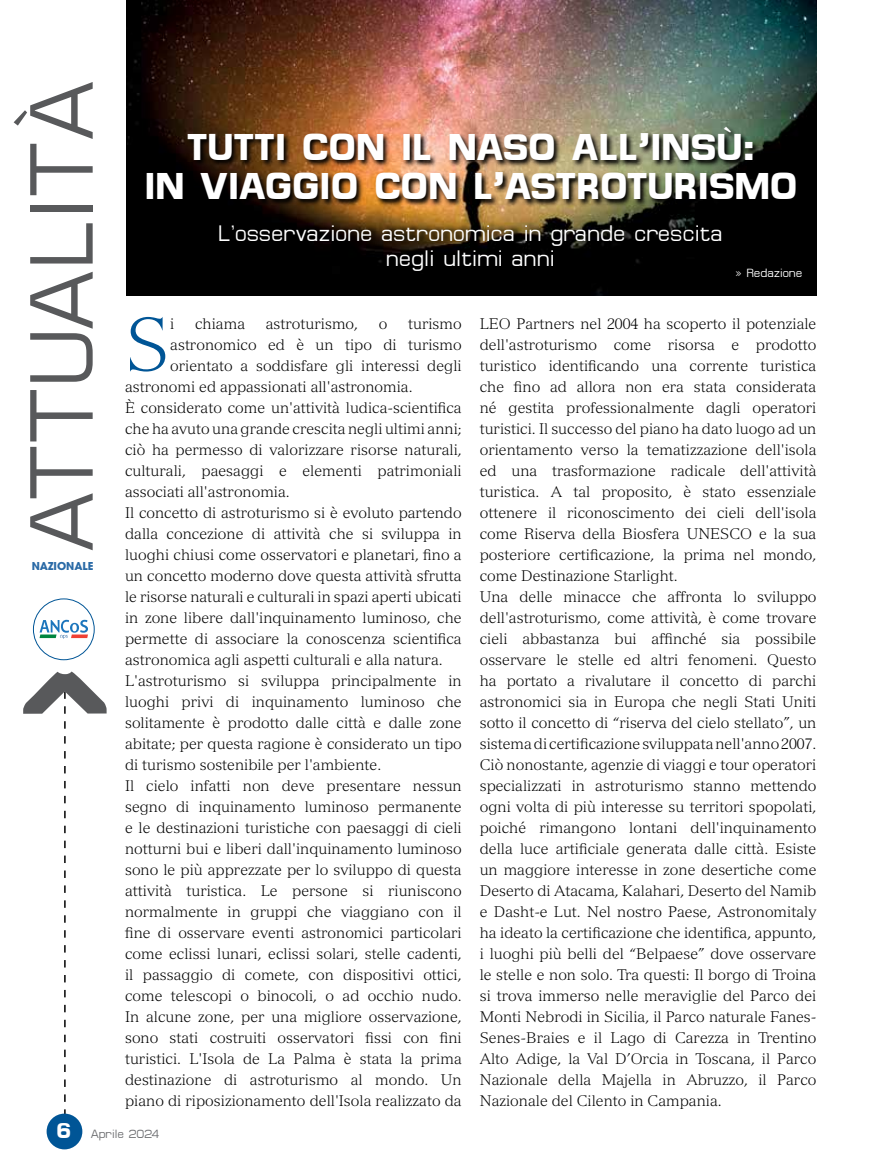
<style>
.page{position:relative;width:893px;height:1170px;background:#fff}
.page>*{position:absolute;margin:0;border:0;box-sizing:border-box;transform-origin:0 0}
.t1{font:90px "Micro FLF";color:#58595b}
.t2{font:300 73.95px "Versailles LT Std";color:#005596}
.t3{font:700 37.5px/39px "Micro FLF";color:#fff;text-align:center}
.t4{font:22.5px/25.5px "Micro FLF";color:#fff;text-align:center}
.t5{font:300 15px/21px "Versailles LT Std";color:#000}
.t6{font:12px "Micro FLF";color:#6d6e71}
.t7{font:12px "Micro FLF";color:#fff}
.t8{font:700 10.8px "ITC Avant Garde Pro";color:#2a6aa6}
.s1{font-weight:700;font-size:21.75px;color:#fff}
</style>
<div class="page">
<svg style="left:23px;top:671px;width:84px;height:445px"></svg>
<div style="left:33px;top:598px;width:62px;height:62px;border:1px solid #005596;border-radius:50%"></div>
<div style="left:47px;top:1113px;width:35px;height:36px;background:#005596;border-radius:50%"></div>
<svg style="left:40px;top:619px;width:48px;height:19px"></svg>
<img style="left:126px;top:0;width:690px;height:295px">
<hr style="left:892px;top:0;width:1px;height:404px;background:#ec008c">
<img style="left:145px;top:126px;width:658px;height:81px">
<svg style="left:220px;top:220px;width:510px;height:55px;background:#100c05"></svg>
<h1 class="t1" style="left:14px;top:552px;width:473px;rotate:-90deg">ATTUALITÀ</h1>
<p class="t8" style="left:32px;top:558px;width:63px">NAZIONALE</p>
<h3 class="t3" style="left:144px;top:128px;width:655px">TUTTI CON IL NASO ALL’INSÙ:<br>IN VIAGGIO CON L’ASTROTURISMO</h3>
<h3 class="t4" style="left:218px;top:220px;width:506px">L’osservazione astronomica in grande crescita negli ultimi anni</h3>
<p class="t7" style="left:735px;top:266px;width:69px">» Redazione</p>
<h2 class="t2" style="left:125px;top:300px;width:47px">S</h2>
<p class="t5" style="left:170px;top:313px;width:6px">i</p>
<p class="t5" style="left:195px;top:313px;width:51px">chiama</p>
<p class="t5" style="left:266px;top:313px;width:94px">astroturismo,</p>
<p class="t5" style="left:379px;top:313px;width:10px">o</p>
<p class="t5" style="left:408px;top:313px;width:55px">turismo</p>
<p class="t5" style="left:170px;top:334px;width:293px">astronomico ed è un tipo di turismo</p>
<p class="t5" style="left:170px;top:355px;width:293px">orientato a soddisfare gli interessi degli</p>
<p class="t5" style="left:125px;top:376px;width:289px">astronomi ed appassionati all'astronomia.</p>
<p class="t5" style="left:125px;top:397px;width:338px">È considerato come un'attività ludica-scientifica</p>
<p class="t5" style="left:125px;top:418px;width:338px">che ha avuto una grande crescita negli ultimi anni;</p>
<p class="t5" style="left:125px;top:439px;width:338px">ciò ha permesso di valorizzare risorse naturali,</p>
<p class="t5" style="left:125px;top:460px;width:338px">culturali, paesaggi e elementi patrimoniali</p>
<p class="t5" style="left:125px;top:481px;width:166px">associati all'astronomia.</p>
<p class="t5" style="left:125px;top:502px;width:338px">Il concetto di astroturismo si è evoluto partendo</p>
<p class="t5" style="left:125px;top:523px;width:338px">dalla concezione di attività che si sviluppa in</p>
<p class="t5" style="left:125px;top:544px;width:338px">luoghi chiusi come osservatori e planetari, fino a</p>
<p class="t5" style="left:125px;top:565px;width:338px">un concetto moderno dove questa attività sfrutta</p>
<p class="t5" style="left:125px;top:586px;width:338px">le risorse naturali e culturali in spazi aperti ubicati</p>
<p class="t5" style="left:125px;top:607px;width:338px">in zone libere dall'inquinamento luminoso, che</p>
<p class="t5" style="left:125px;top:628px;width:338px">permette di associare la conoscenza scientifica</p>
<p class="t5" style="left:125px;top:649px;width:319px">astronomica agli aspetti culturali e alla natura.</p>
<p class="t5" style="left:125px;top:670px;width:338px">L'astroturismo si sviluppa principalmente in</p>
<p class="t5" style="left:125px;top:691px;width:338px">luoghi privi di inquinamento luminoso che</p>
<p class="t5" style="left:125px;top:712px;width:338px">solitamente è prodotto dalle città e dalle zone</p>
<p class="t5" style="left:125px;top:733px;width:338px">abitate; per questa ragione è considerato un tipo</p>
<p class="t5" style="left:125px;top:754px;width:258px">di turismo sostenibile per l'ambiente.</p>
<p class="t5" style="left:125px;top:775px;width:338px">Il cielo infatti non deve presentare nessun</p>
<p class="t5" style="left:125px;top:796px;width:338px">segno di inquinamento luminoso permanente</p>
<p class="t5" style="left:125px;top:817px;width:338px">e le destinazioni turistiche con paesaggi di cieli</p>
<p class="t5" style="left:125px;top:838px;width:338px">notturni bui e liberi dall'inquinamento luminoso</p>
<p class="t5" style="left:125px;top:859px;width:338px">sono le più apprezzate per lo sviluppo di questa</p>
<p class="t5" style="left:125px;top:880px;width:338px">attività turistica. Le persone si riuniscono</p>
<p class="t5" style="left:125px;top:901px;width:338px">normalmente in gruppi che viaggiano con il</p>
<p class="t5" style="left:125px;top:922px;width:338px">fine di osservare eventi astronomici particolari</p>
<p class="t5" style="left:125px;top:943px;width:338px">come eclissi lunari, eclissi solari, stelle cadenti,</p>
<p class="t5" style="left:125px;top:964px;width:338px">il passaggio di comete, con dispositivi ottici,</p>
<p class="t5" style="left:125px;top:985px;width:338px">come telescopi o binocoli, o ad occhio nudo.</p>
<p class="t5" style="left:125px;top:1006px;width:338px">In alcune zone, per una migliore osservazione,</p>
<p class="t5" style="left:125px;top:1027px;width:338px">sono stati costruiti osservatori fissi con fini</p>
<p class="t5" style="left:125px;top:1048px;width:338px">turistici. L'Isola de La Palma è stata la prima</p>
<p class="t5" style="left:125px;top:1069px;width:338px">destinazione di astroturismo al mondo. Un</p>
<p class="t5" style="left:125px;top:1090px;width:338px">piano di riposizionamento dell'Isola realizzato da</p>
<p class="t5" style="left:480px;top:313px;width:338px">LEO Partners nel 2004 ha scoperto il potenziale dell'astroturismo come risorsa e prodotto turistico identificando una corrente turistica che fino ad allora non era stata considerata né gestita professionalmente dagli operatori turistici. Il successo del piano ha dato luogo ad un orientamento verso la tematizzazione dell'isola ed una trasformazione radicale dell'attività turistica. A tal proposito, è stato essenziale ottenere il riconoscimento dei cieli dell'isola come Riserva della Biosfera UNESCO e la sua posteriore certificazione, la prima nel mondo, come Destinazione Starlight.<br>Una delle minacce che affronta lo sviluppo dell'astroturismo, come attività, è come trovare cieli abbastanza bui affinché sia possibile osservare le stelle ed altri fenomeni. Questo ha portato a rivalutare il concetto di parchi astronomici sia in Europa che negli Stati Uniti sotto il concetto di “riserva del cielo stellato”, un sistema di certificazione sviluppata nell'anno 2007.<br>Ciò nonostante, agenzie di viaggi e tour operatori specializzati in astroturismo stanno mettendo ogni volta di più interesse su territori spopolati, poiché rimangono lontani dell'inquinamento della luce artificiale generata dalle città. Esiste un maggiore interesse in zone desertiche come Deserto di Atacama, Kalahari, Deserto del Namib e Dasht-e Lut. Nel nostro Paese, Astronomitaly ha ideato la certificazione che identifica, appunto, i luoghi più belli del “Belpaese” dove osservare le stelle e non solo. Tra questi: Il borgo di Troina si trova immerso nelle meraviglie del Parco dei Monti Nebrodi in Sicilia, il Parco naturale Fanes-Senes-Braies e il Lago di Carezza in Trentino Alto Adige, la Val D’Orcia in Toscana, il Parco Nazionale della Majella in Abruzzo, il Parco Nazionale del Cilento in Campania.</p>
<p class="t6" style="left:56px;top:1127px;width:105px"><span class="s1">6</span> Aprile 2024</p>
</div>
